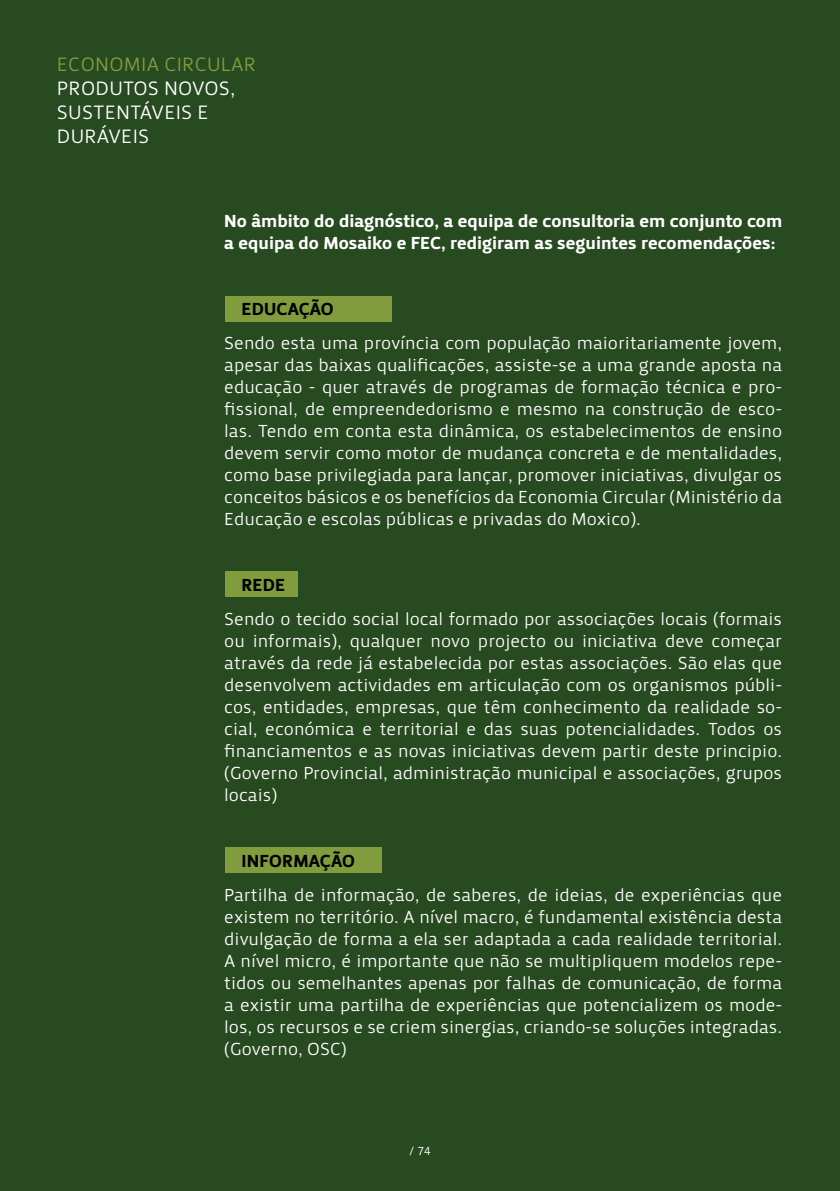
<style>
.page{position:relative;width:840px;height:1191px;background:#fff}
.page>*{position:absolute;margin:0;border:0;box-sizing:border-box;transform-origin:0 0}
.t1{font:20px/24px "Priva Pro One";letter-spacing:.015em;color:#fff}
.t2{font:20px "Priva Pro One";letter-spacing:.015em;color:#809c3d}
.t3{font:18px/22px "Priva Pro One";color:#fff;text-align:justify}
.t4{font:18px/22px "Priva Pro Four";color:#fff}
.t5{font:18px "Priva Pro Four";letter-spacing:.015em;color:#000}
.t6{font:12px "Priva Pro One";color:#fff}
</style>
<div class="page">
<div style="left:0;top:0;width:839px;height:1191px;background:#284a20"></div>
<div style="left:225px;top:296px;width:167px;height:26px;background:#809c3d"></div>
<div style="left:225px;top:571px;width:72px;height:26px;background:#809c3d"></div>
<div style="left:225px;top:847px;width:156px;height:25px;background:#809c3d"></div>
<p class="t2" style="left:57px;top:52px;width:200px">ECONOMIA CIRCULAR</p>
<p class="t1" style="left:57px;top:76px;width:180px">PRODUTOS NOVOS,<br>SUSTENTÁVEIS E<br>DURÁVEIS</p>
<p class="t4" style="left:224px;top:209px;width:559px">No âmbito do diagnóstico, a equipa de consultoria em conjunto com a equipa do Mosaiko e FEC, redigiram as seguintes recomendações:</p>
<p class="t5" style="left:241px;top:298px;width:94px">EDUCAÇÃO</p>
<p class="t3" style="left:224px;top:332px;width:559px">Sendo esta uma província com população maioritariamente jovem, apesar das baixas qualificações, assiste-se a uma grande aposta na educação - quer através de programas de formação técnica e pro&shy;fissional, de empreendedorismo e mesmo na construção de esco&shy;las. Tendo em conta esta dinâmica, os estabelecimentos de ensino devem servir como motor de mudança concreta e de mentalidades, como base privilegiada para lançar, promover iniciativas, divulgar os conceitos básicos e os benefícios da Economia Circular (Ministério da Educação e escolas públicas e privadas do Moxico).</p>
<p class="t5" style="left:241px;top:574px;width:45px">REDE</p>
<p class="t3" style="left:224px;top:608px;width:559px">Sendo o tecido social local formado por associações locais (formais ou informais), qualquer novo projecto ou iniciativa deve começar através da rede já estabelecida por estas associações. São elas que desenvolvem actividades em articulação com os organismos públi&shy;cos, entidades, empresas, que têm conhecimento da realidade so&shy;cial, económica e territorial e das suas potencialidades. Todos os financiamentos e as novas iniciativas devem partir deste principio. (Governo Provincial, administração municipal e associações, grupos locais)</p>
<p class="t5" style="left:241px;top:850px;width:115px">INFORMAÇÃO</p>
<p class="t3" style="left:224px;top:884px;width:559px">Partilha de informação, de saberes, de ideias, de experiências que existem no território. A nível macro, é fundamental existência desta divulgação de forma a ela ser adaptada a cada realidade territorial.<br>A nível micro, é importante que não se multipliquem modelos repe&shy;tidos ou semelhantes apenas por falhas de comunicação, de forma a existir uma partilha de experiências que potencializem os mode&shy;los, os recursos e se criem sinergias, criando-se soluções integradas. (Governo, OSC)</p>
<p class="t6" style="left:409px;top:1143px;width:23px">/ 74</p>
</div>
